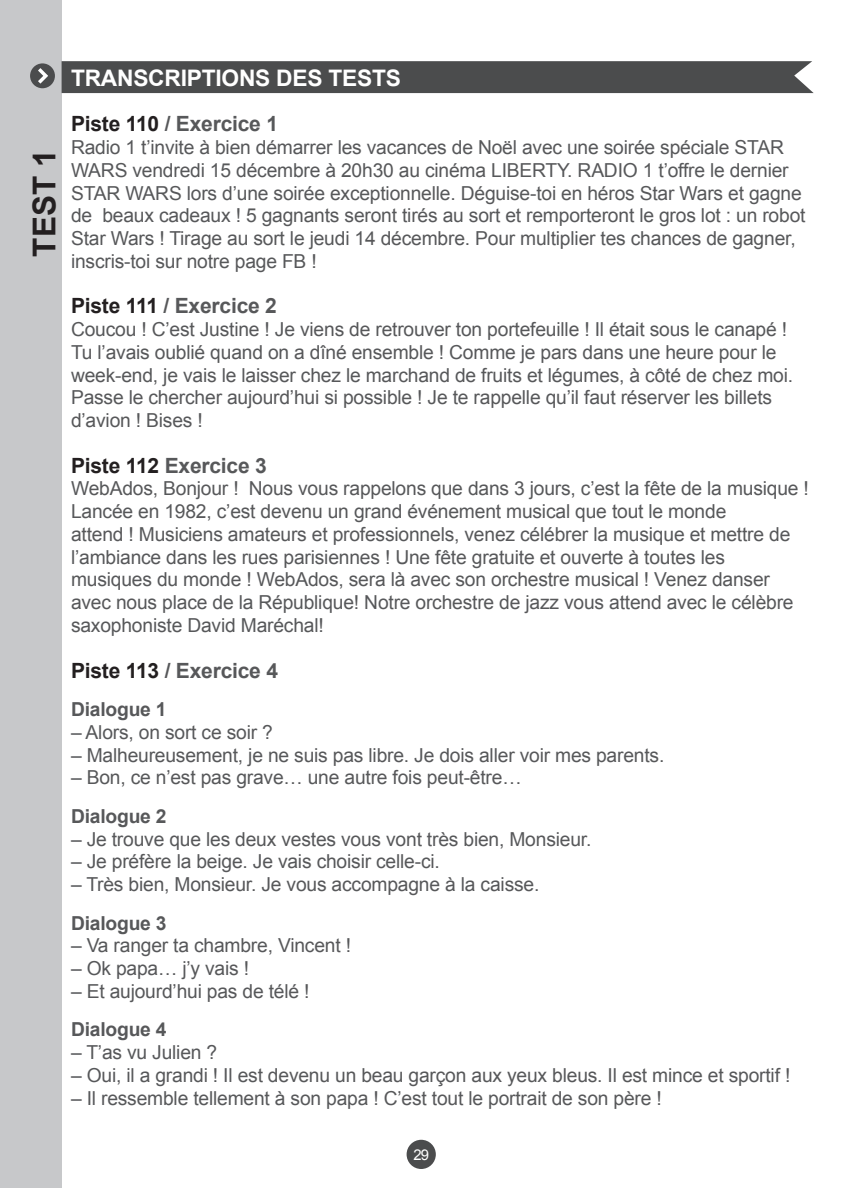
<style>
.page{position:relative;width:841px;height:1188px;background:#fff}
.page>*{position:absolute;margin:0;border:0;box-sizing:border-box;transform-origin:0 0}
.t1{font:700 31.5px "Arial";color:#231f20}
.t2{font:700 22.75px "Arial";letter-spacing:-.01em;color:#fff}
.t3{font:700 21px "Arial";letter-spacing:-.01em;color:#57585a}
.t4{font:19.25px/22.8px "Arial";letter-spacing:-.01em;color:#57585a}
.t5{font:700 19.25px "Arial";letter-spacing:-.01em;color:#57585a}
.t6{font:14.88px "Arial";color:#fff}
.s1{color:#231f20}
</style>
<div class="page">
<div style="left:406px;top:1139px;width:30px;height:30px;background:#4b4c4d;border-radius:50%"></div>
<div style="left:0;top:0;width:62px;height:1188px;background:#c7c8ca"></div>
<div style="left:62px;top:61px;width:751px;height:32px;background:#4b4c4d"></div>
<div style="left:30px;top:63px;width:25px;height:25px;background:#4b4c4d;border-radius:50%"></div>
<svg style="left:38px;top:68px;width:10px;height:16px"></svg>
<h1 class="t1" style="left:23px;top:257px;width:108px;rotate:-90deg">TEST 1</h1>
<p class="t2" style="left:71px;top:63px;width:331px">TRANSCRIPTIONS DES TESTS</p>
<p class="t3" style="left:71px;top:110px;width:208px"><span class="s1">Piste 110</span> / Exercice 1</p>
<p class="t4" style="left:71px;top:136px;width:736px">Radio 1 t’invite à bien démarrer les vacances de Noël avec une soirée spéciale STAR WARS vendredi 15 décembre à 20h30 au cinéma LIBERTY. RADIO 1 t’offre le dernier STAR WARS lors d’une soirée exceptionnelle. Déguise-toi en héros Star Wars et gagne de beaux cadeaux ! 5 gagnants seront tirés au sort et remporteront le gros lot : un robot Star Wars ! Tirage au sort le jeudi 14 décembre. Pour multiplier tes chances de gagner, inscris-toi sur notre page FB !</p>
<p class="t3" style="left:71px;top:292px;width:207px"><span class="s1">Piste 111</span> / Exercice 2</p>
<p class="t4" style="left:71px;top:318px;width:723px">Coucou ! C’est Justine ! Je viens de retrouver ton portefeuille ! Il était sous le canapé !<br>Tu l’avais oublié quand on a dîné ensemble ! Comme je pars dans une heure pour le week-end, je vais le laisser chez le marchand de fruits et légumes, à côté de chez moi.<br>Passe le chercher aujourd’hui si possible ! Je te rappelle qu’il faut réserver les billets d’avion ! Bises !</p>
<p class="t3" style="left:71px;top:451px;width:197px"><span class="s1">Piste 112</span> Exercice 3</p>
<p class="t4" style="left:71px;top:477px;width:739px">WebAdos, Bonjour ! Nous vous rappelons que dans 3 jours, c’est la fête de la musique !<br>Lancée en 1982, c’est devenu un grand événement musical que tout le monde<br>attend ! Musiciens amateurs et professionnels, venez célébrer la musique et mettre de l’ambiance dans les rues parisiennes ! Une fête gratuite et ouverte à toutes les musiques du monde ! WebAdos, sera là avec son orchestre musical ! Venez danser avec nous place de la République! Notre orchestre de jazz vous attend avec le célèbre saxophoniste David Maréchal!</p>
<p class="t3" style="left:71px;top:656px;width:208px"><span class="s1">Piste 113</span> / Exercice 4</p>
<p class="t5" style="left:71px;top:696px;width:97px">Dialogue 1</p>
<p class="t4" style="left:71px;top:721px;width:203px">– Alors, on sort ce soir ?</p>
<p class="t4" style="left:71px;top:743px;width:594px">– Malheureusement, je ne suis pas libre. Je dois aller voir mes parents.</p>
<p class="t4" style="left:71px;top:766px;width:452px">– Bon, ce n’est pas grave… une autre fois peut-être…</p>
<p class="t5" style="left:71px;top:803px;width:97px">Dialogue 2</p>
<p class="t4" style="left:71px;top:827px;width:522px">– Je trouve que les deux vestes vous vont très bien, Monsieur.</p>
<p class="t4" style="left:71px;top:850px;width:370px">– Je préfère la beige. Je vais choisir celle-ci.</p>
<p class="t4" style="left:71px;top:873px;width:470px">– Très bien, Monsieur. Je vous accompagne à la caisse.</p>
<p class="t5" style="left:71px;top:910px;width:97px">Dialogue 3</p>
<p class="t4" style="left:71px;top:934px;width:281px">– Va ranger ta chambre, Vincent !</p>
<p class="t4" style="left:71px;top:957px;width:180px">– Ok papa… j’y vais !</p>
<p class="t4" style="left:71px;top:980px;width:240px">– Et aujourd’hui pas de télé !</p>
<p class="t5" style="left:71px;top:1016px;width:97px">Dialogue 4</p>
<p class="t4" style="left:71px;top:1041px;width:148px">– T’as vu Julien ?</p>
<p class="t4" style="left:71px;top:1064px;width:720px">– Oui, il a grandi ! Il est devenu un beau garçon aux yeux bleus. Il est mince et sportif !</p>
<p class="t4" style="left:71px;top:1086px;width:592px">– Il ressemble tellement à son papa ! C’est tout le portrait de son père !</p>
<p class="t6" style="left:413px;top:1144px;width:17px">29</p>
</div>
